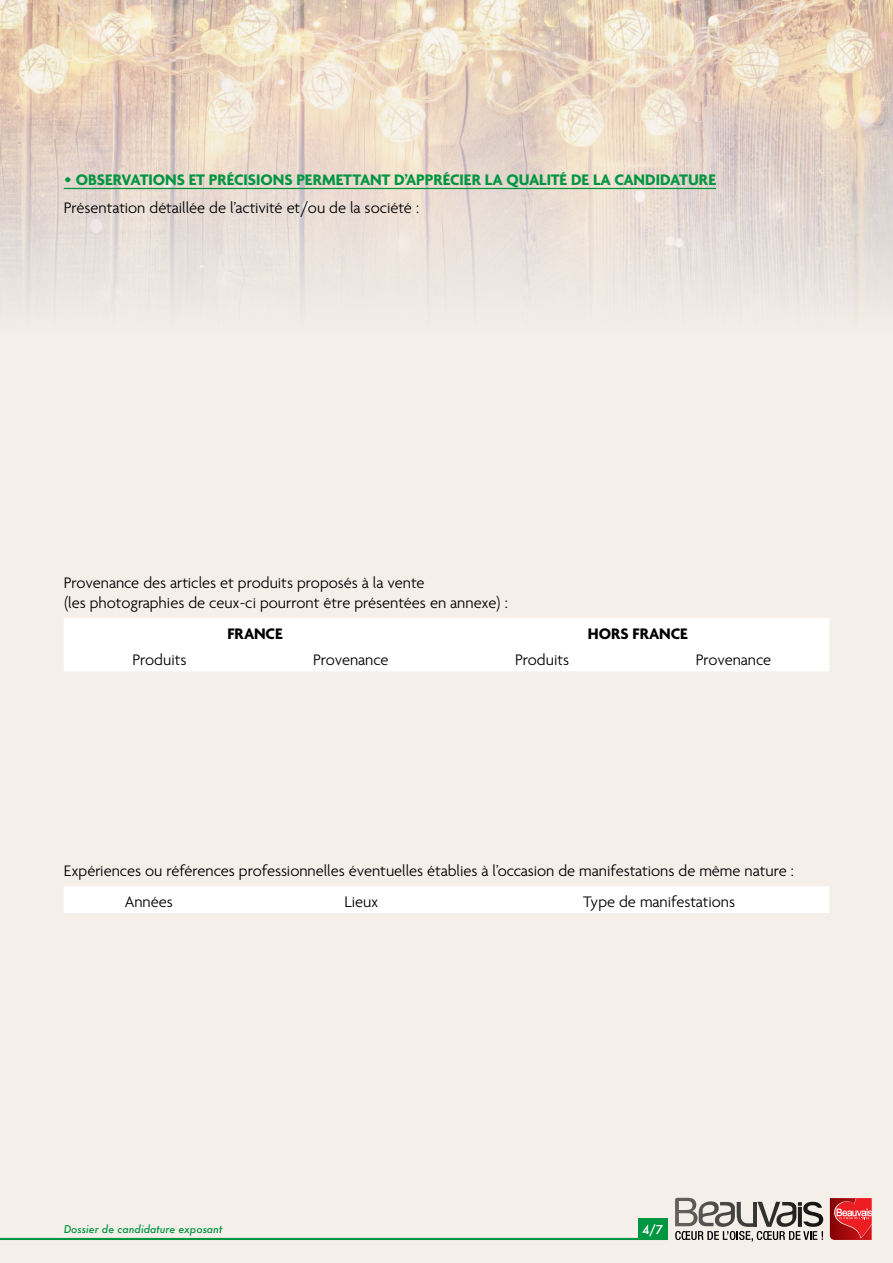
<style>
.page{position:relative;width:893px;height:1263px;background:#f5efe9}
.page>*{position:absolute;margin:0;border:0;box-sizing:border-box;transform-origin:0 0}
.t1{font:300 16.5px/19.8px "Agenda One";color:#000}
.t2{font:700 16.5px "Agenda One";color:#009641}
.t3{font:700 16.5px "Agenda One";color:#000}
.t4{font:500 12px "Futura";color:#fff}
.t5{font:italic 500 10.5px "Futura";color:#009641}
</style>
<div class="page">
<img style="left:0;top:0;width:893px;height:307px">
<hr style="left:0;top:1238px;width:666px;height:2px;background:#009641">
<svg style="left:830px;top:1198px;width:42px;height:42px;background:#ce3034"></svg>
<svg style="left:675px;top:1198px;width:148px;height:44px"></svg>
<hr style="left:753px;top:1202px;width:4px;height:25px;background:#383735">
<div style="left:638px;top:1219px;width:30px;height:21px;background:#009641"></div>
<hr style="left:64px;top:188px;width:652px;height:1px;background:#009641">
<div style="left:64px;top:618px;width:765px;height:53px;background:#fff"></div>
<div style="left:64px;top:886px;width:765px;height:27px;background:#fff"></div>
<p class="t2" style="left:64px;top:170px;width:654px">• OBSERVATIONS ET PRÉCISIONS PERMETTANT D’APPRÉCIER LA QUALITÉ DE LA CANDIDATURE</p>
<p class="t1" style="left:64px;top:198px;width:357px">Présentation détaillée de l’activité et/ou de la société :</p>
<p class="t1" style="left:64px;top:573px;width:446px">Provenance des articles et produits proposés à la vente<br>(les photographies de ceux-ci pourront être présentées en annexe) :</p>
<p class="t3" style="left:227px;top:624px;width:57px">FRANCE</p>
<p class="t3" style="left:588px;top:624px;width:102px">HORS FRANCE</p>
<p class="t1" style="left:132px;top:650px;width:56px">Produits</p>
<p class="t1" style="left:313px;top:650px;width:77px">Provenance</p>
<p class="t1" style="left:515px;top:650px;width:56px">Produits</p>
<p class="t1" style="left:696px;top:650px;width:77px">Provenance</p>
<p class="t1" style="left:125px;top:855px;width:671px;line-height:31px;text-indent:-61px">Expériences ou références professionnelles éventuelles établies à l’occasion de manifestations de même nature :<br>Années</p>
<p class="t1" style="left:344px;top:892px;width:36px">Lieux</p>
<p class="t1" style="left:583px;top:892px;width:153px">Type de manifestations</p>
<p class="t5" style="left:64px;top:1222px;width:160px">Dossier de candidature exposant</p>
<p class="t4" style="left:642px;top:1222px;width:23px">4/7</p>
</div>
